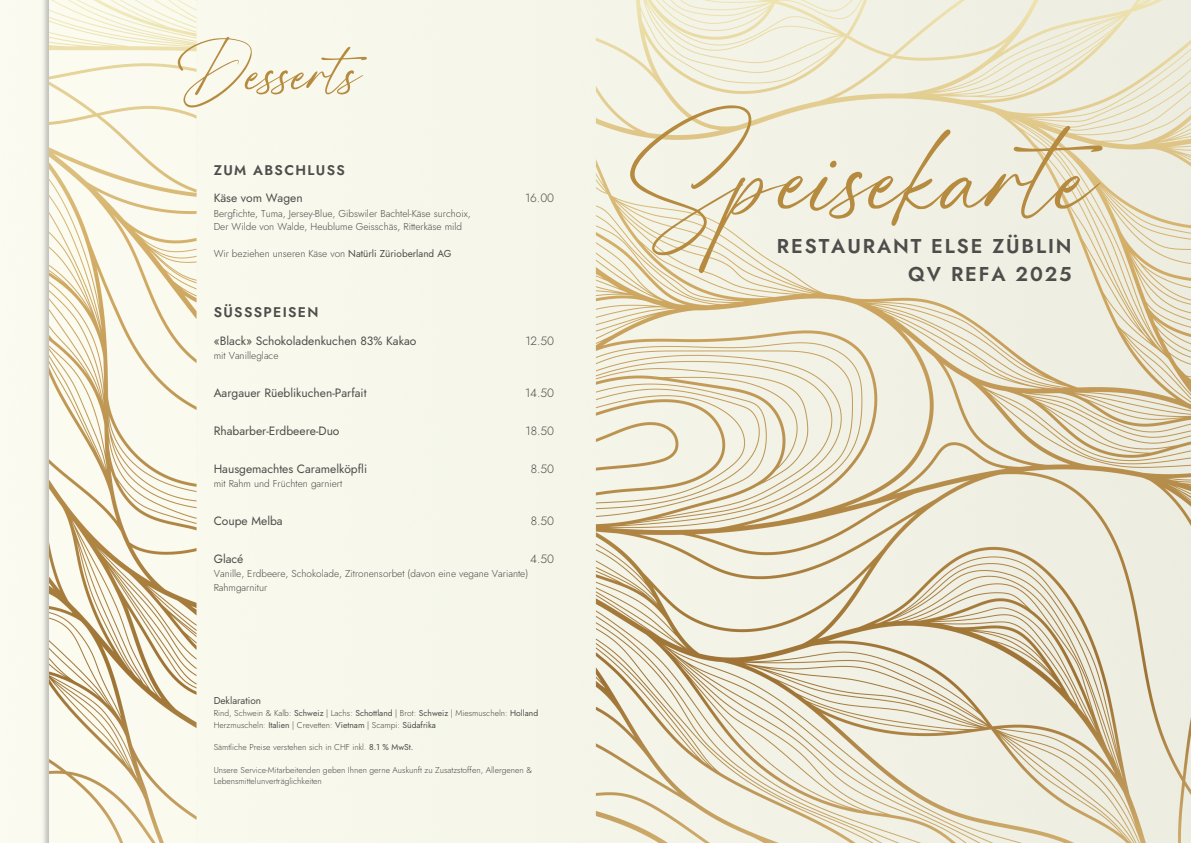
<style>
.page{position:relative;width:1191px;height:843px;background:#fff}
.page>*{position:absolute;margin:0;border:0;box-sizing:border-box;transform-origin:0 0}
.t1{font:171.5px "High Spirited";color:#b68b3f}
.t2{font:88px "High Spirited";color:#b68b3f}
.t3{font:600 20px/27.8px "Jost";letter-spacing:.095em;color:#4e4d4b;text-align:right}
.t4{font:600 14px "Jost";letter-spacing:.095em;color:#4e4d4b}
.t5{font:12px "Jost";color:#4e4d4b}
.t6{font:300 12px "Jost";color:#4e4d4b}
.t7{font:300 10px/13.5px "Jost";color:#4e4d4b}
.t8{font:10px "Jost";color:#4e4d4b}
.t9{font:300 8.5px/11.3px "Jost";color:#4e4d4b}
.s1{font-weight:400}
</style>
<div class="page">
<img style="left:0;top:0;width:1190px;height:842px">
<p class="t2" style="left:175px;top:24px;width:186px">Desserts</p>
<h4 class="t4" style="left:214px;top:160px;width:133px">ZUM ABSCHLUSS</h4>
<h6 class="t5" style="left:214px;top:189px;width:90px">Käse vom Wagen</h6>
<h6 class="t7" style="left:214px;top:206px;width:258px">Bergfichte, Tuma, Jersey-Blue, Gibswiler Bachtel-Käse surchoix,<br>Der Wilde von Walde, Heublume Geisschäs, Ritterkäse mild</h6>
<h6 class="t7" style="left:214px;top:247px;width:239px">Wir beziehen unseren Käse von <span class="s1">Natürli Zürioberland AG</span></h6>
<h4 class="t4" style="left:214px;top:302px;width:106px">SÜSSSPEISEN</h4>
<h5 class="t5" style="left:214px;top:332px;width:204px">«Black» Schokoladenkuchen 83% Kakao</h5>
<h5 class="t7" style="left:214px;top:349px;width:66px">mit Vanilleglace</h5>
<h5 class="t6" style="left:525px;top:189px;width:31px">16.00</h5>
<h5 class="t6" style="left:525px;top:332px;width:30px">12.50</h5>
<h5 class="t5" style="left:214px;top:384px;width:154px">Aargauer Rüeblikuchen-Parfait</h5>
<h5 class="t6" style="left:525px;top:384px;width:31px">14.50</h5>
<h5 class="t5" style="left:214px;top:422px;width:127px">Rhabarber-Erdbeere-Duo</h5>
<h5 class="t6" style="left:525px;top:422px;width:30px">18.50</h5>
<h5 class="t5" style="left:214px;top:460px;width:155px">Hausgemachtes Caramelköpfli</h5>
<h5 class="t7" style="left:214px;top:477px;width:130px">mit Rahm und Früchten garniert</h5>
<h5 class="t6" style="left:530px;top:460px;width:25px">8.50</h5>
<h5 class="t5" style="left:214px;top:512px;width:70px">Coupe Melba</h5>
<h5 class="t6" style="left:530px;top:512px;width:25px">8.50</h5>
<h6 class="t5" style="left:214px;top:550px;width:31px">Glacé</h6>
<h6 class="t7" style="left:214px;top:567px;width:316px">Vanille, Erdbeere, Schokolade, Zitronensorbet (davon eine vegane Variante)<br>Rahmgarnitur</h6>
<h5 class="t6" style="left:530px;top:550px;width:25px">4.50</h5>
<h1 class="t8" style="left:214px;top:692px;width:49px">Deklaration</h1>
<h3 class="t9" style="left:214px;top:707px;width:326px">Rind, Schwein &amp; Kalb: <span class="s1">Schweiz</span> | Lachs: <span class="s1">Schottland</span> | Brot: <span class="s1">Schweiz</span> | Miesmuscheln: <span class="s1">Holland</span></h3>
<p class="t9" style="left:214px;top:718px;width:224px">Herzmuscheln: <span class="s1">Italien</span> | Crevetten: <span class="s1">Vietnam</span> | Scampi: <span class="s1">Südafrika</span></p>
<p class="t9" style="left:214px;top:741px;width:201px">Sämtliche Preise verstehen sich in CHF inkl. <span class="s1">8.1 % MwSt.</span></p>
<p class="t9" style="left:214px;top:764px;width:320px">Unsere Service-Mitarbeitenden geben Ihnen gerne Auskunft zu Zusatzstoffen, Allergenen &amp;<br>Lebensmittelunverträglichkeiten</p>
<h2 class="t1" style="left:626px;top:82px;width:468px">Speisekarte</h2>
<p class="t3" style="left:776px;top:232px;width:296px">RESTAURANT ELSE ZÜBLIN<br>QV REFA 2025</p>
</div>
